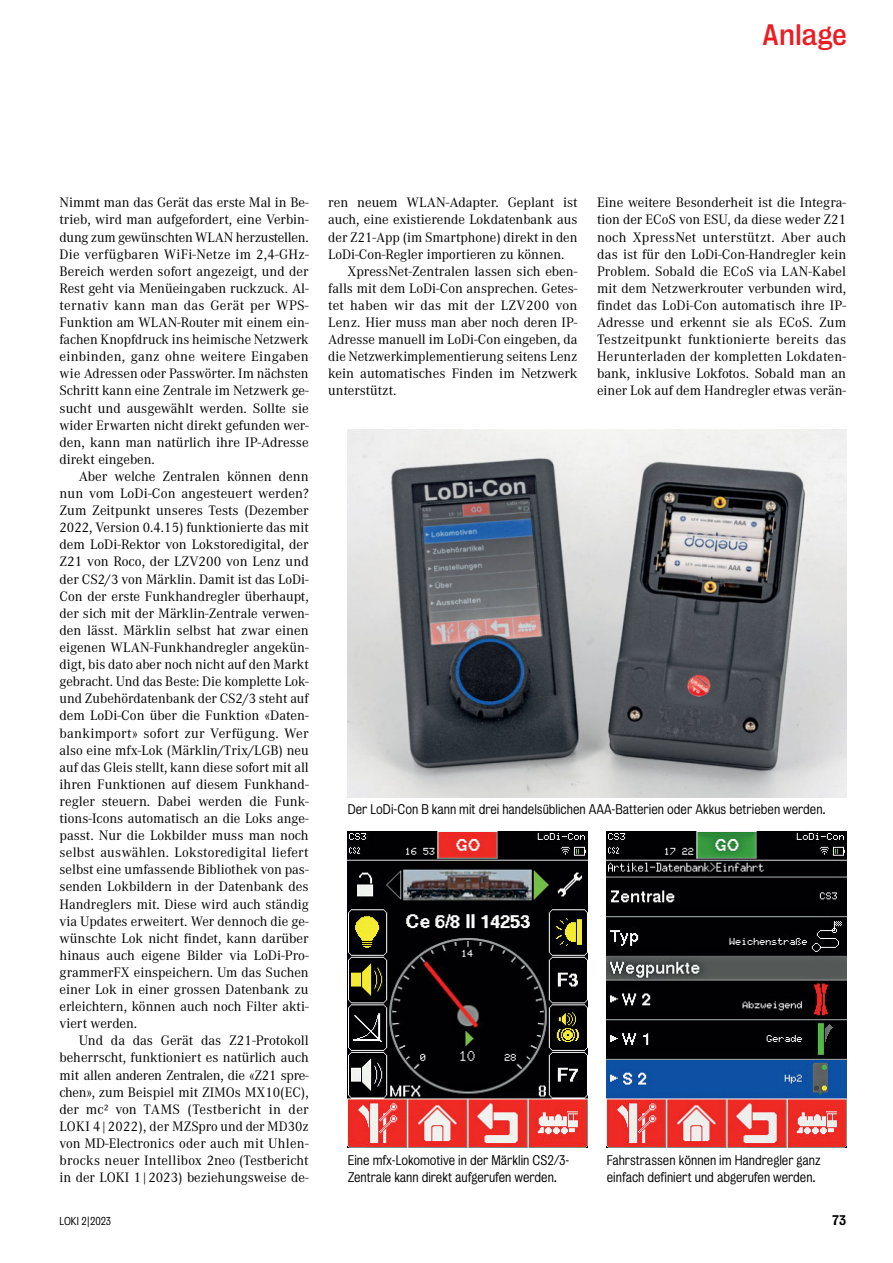
<style>
.page{position:relative;width:893px;height:1263px;background:#fff}
.page>*{position:absolute;margin:0;border:0;box-sizing:border-box;transform-origin:0 0}
.t1{font:27px "Bureau Grot";color:#ed1c24}
.t2{font:14.25px/17.1px "Corporate A";color:#000;text-align:justify}
.t3{font:14.25px "Corporate A";letter-spacing:.02em;color:#000}
.t4{font:300 12.75px/17.1px "Bureau Grot";color:#000}
.t5{font:500 12.75px "Bureau Grot";color:#000}
.t6{font:300 10.5px "Bureau Grot";letter-spacing:-.005em;color:#000}
</style>
<div class="page">
<img style="left:348px;top:430px;width:498px;height:367px">
<img style="left:348px;top:831px;width:239px;height:317px">
<img style="left:607px;top:831px;width:239px;height:317px">
<h1 class="t1" style="left:762px;top:19px;width:86px">Anlage</h1>
<p class="t2" style="left:60px;top:194px;width:251px">Nimmt man das Gerät das erste Mal in Be&shy;trieb, wird man aufgefordert, eine Verbin&shy;dung zum gewünschten WLAN herzustellen.<br>Die verfügbaren WiFi-Netze im 2,4-GHz-Bereich werden sofort angezeigt, und der Rest geht via Menüeingaben ruckzuck. Al&shy;ternativ kann man das Gerät per WPS-Funktion am WLAN-Router mit einem ein&shy;fachen Knopfdruck ins heimische Netzwerk einbinden, ganz ohne weitere Eingaben wie Adressen oder Passwörter. Im nächsten Schritt kann eine Zentrale im Netzwerk ge&shy;sucht und ausgewählt werden. Sollte sie wider Erwarten nicht direkt gefunden wer&shy;den, kann man natürlich ihre IP-Adresse direkt eingeben.</p>
<p class="t2" style="left:60px;top:468px;width:251px;text-indent:19px">Aber welche Zentralen können denn nun vom LoDi-Con angesteuert werden?<br>Zum Zeitpunkt unseres Tests (Dezember 2022, Version 0.4.15) funktionierte das mit dem LoDi-Rektor von Lokstoredigital, der Z21 von Roco, der LZV200 von Lenz und der CS2/3 von Märklin. Damit ist das LoDi-Con der erste Funkhandregler überhaupt, der sich mit der Märklin-Zentrale verwen&shy;den lässt. Märklin selbst hat zwar einen eigenen WLAN-Funkhandregler angekün&shy;digt, bis dato aber noch nicht auf den Markt gebracht. Und das Beste: Die komplette Lok&shy;und Zubehördatenbank der CS2/3 steht auf dem LoDi-Con über die Funktion «Daten&shy;bankimport» sofort zur Verfügung. Wer also eine mfx-Lok (Märklin/Trix/LGB) neu auf das Gleis stellt, kann diese sofort mit all ihren Funktionen auf diesem Funkhand&shy;regler steuern. Dabei werden die Funk&shy;tions-Icons automatisch an die Loks ange&shy;passt. Nur die Lokbilder muss man noch selbst auswählen. Lokstoredigital liefert selbst eine umfassende Bibliothek von pas&shy;senden Lokbildern in der Datenbank des Handreglers mit. Diese wird auch ständig via Updates erweitert. Wer dennoch die ge&shy;wünschte Lok nicht findet, kann darüber hinaus auch eigene Bilder via LoDi-Pro&shy;grammerFX einspeichern. Um das Suchen einer Lok in einer grossen Datenbank zu erleichtern, können auch noch Filter akti&shy;viert werden.</p>
<p class="t2" style="left:60px;top:1032px;width:251px;text-indent:19px">Und da das Gerät das Z21-Protokoll beherrscht, funktioniert es natürlich auch mit allen anderen Zentralen, die «Z21 spre&shy;chen», zum Beispiel mit ZIMOs MX10(EC), der mc² von TAMS (Testbericht in der LOKI 4|2022), der MZSpro und der MD30z von MD-Electronics oder auch mit Uhlen&shy;brocks neuer Intellibox 2neo (Testbericht in der LOKI 1|2023) beziehungsweise de-</p>
<p class="t2" style="left:328px;top:194px;width:251px">ren neuem WLAN-Adapter. Geplant ist</p>
<p class="t2" style="left:328px;top:211px;width:251px">auch, eine existierende Lokdatenbank aus</p>
<p class="t2" style="left:328px;top:229px;width:251px">der Z21-App (im Smartphone) direkt in den</p>
<p class="t2" style="left:328px;top:246px;width:238px">LoDi-Con-Regler importieren zu können.</p>
<p class="t2" style="left:347px;top:263px;width:231px">XpressNet-Zentralen lassen sich eben-</p>
<p class="t2" style="left:328px;top:280px;width:251px">falls mit dem LoDi-Con ansprechen. Getes-</p>
<p class="t3" style="left:328px;top:297px;width:251px">tet haben wir das mit der LZV200 von</p>
<p class="t2" style="left:328px;top:314px;width:251px">Lenz. Hier muss man aber noch deren IP-</p>
<p class="t2" style="left:328px;top:331px;width:251px">Adresse manuell im LoDi-Con eingeben, da</p>
<p class="t2" style="left:328px;top:348px;width:251px">die Netzwerkimplementierung seitens Lenz</p>
<p class="t2" style="left:328px;top:365px;width:251px">kein automatisches Finden im Netzwerk</p>
<p class="t2" style="left:328px;top:382px;width:70px">unterstützt.</p>
<p class="t2" style="left:597px;top:194px;width:251px">Eine weitere Besonderheit ist die Integra&shy;tion der ECoS von ESU, da diese weder Z21 noch XpressNet unterstützt. Aber auch das ist für den LoDi-Con-Handregler kein Problem. Sobald die ECoS via LAN-Kabel mit dem Netzwerkrouter verbunden wird, findet das LoDi-Con automatisch ihre IP-Adresse und erkennt sie als ECoS. Zum Testzeitpunkt funktionierte bereits das Herunterladen der kompletten Lokdaten&shy;bank, inklusive Lokfotos. Sobald man an einer Lok auf dem Handregler etwas verän-</p>
<p class="t4" style="left:348px;top:801px;width:480px">Der LoDi-Con B kann mit drei handelsüblichen AAA-Batterien oder Akkus betrieben werden.</p>
<p class="t4" style="left:348px;top:1152px;width:223px">Eine mfx-Lokomotive in der Märklin CS2/3-<br>Zentrale kann direkt aufgerufen werden.</p>
<p class="t4" style="left:607px;top:1152px;width:215px">Fahrstrassen können im Handregler ganz einfach definiert und abgerufen werden.</p>
<p class="t6" style="left:60px;top:1215px;width:53px">LOKI 2|2023</p>
<p class="t5" style="left:832px;top:1213px;width:15px">73</p>
</div>
